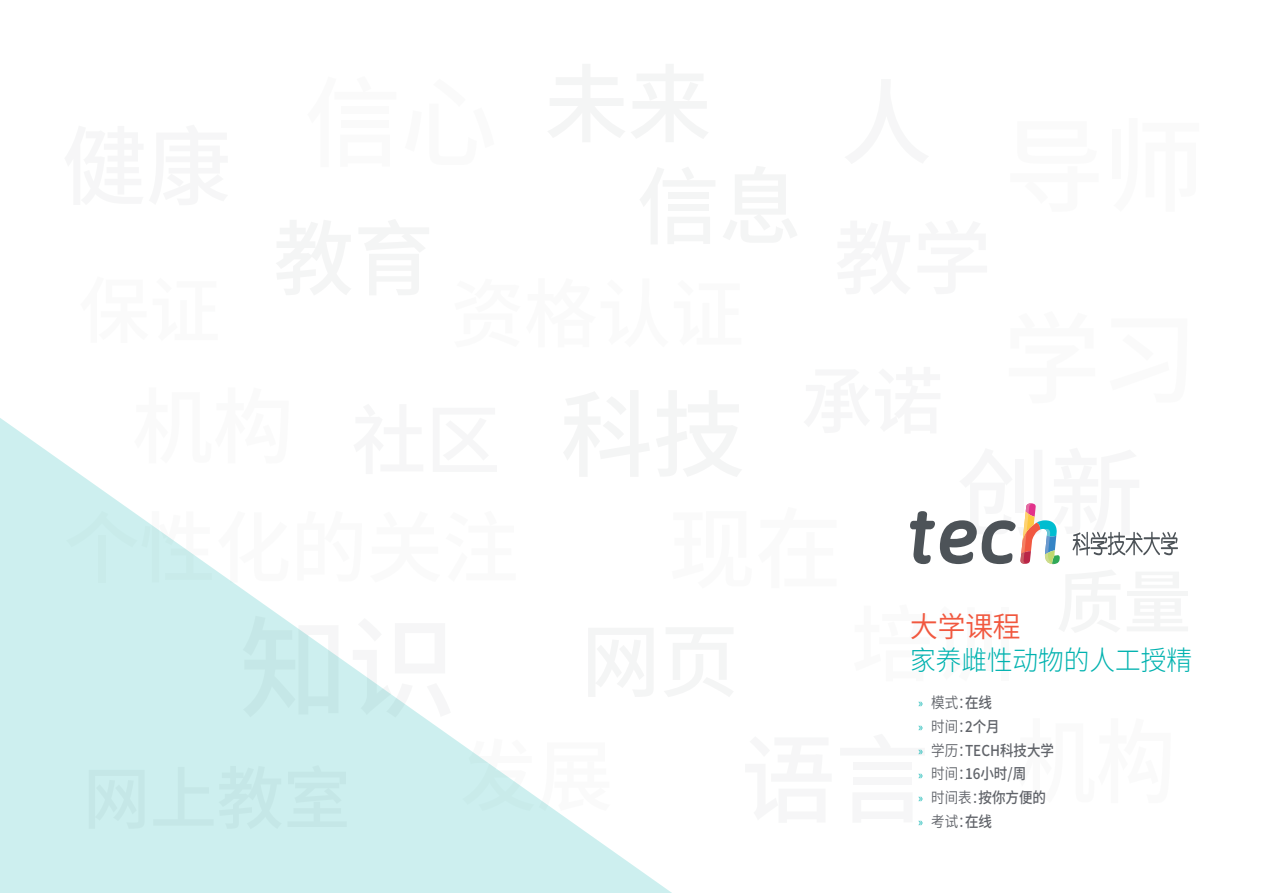
<style>
.page{position:relative;width:1263px;height:893px;background:#fff}
.page>*{position:absolute;margin:0;border:0;box-sizing:border-box;transform-origin:0 0}
.t1{font:28.5px "Source Han Sans CN";color:#f1583f}
.t2{font:300 27px "Source Han Sans CN";color:#00b2af;scale:.95 1}
.t3{font:500 15px/23.7px "Source Han Sans CN";color:#61646a;scale:.9 1}
.s1{font-family:"Myriad Pro";font-weight:400;font-size:12px;color:#00b2af}
.s2{font-weight:400}
</style>
<div class="page">
<svg style="left:548px;top:64px;width:160px;height:78px"></svg>
<div style="left:341px;top:120px;width:48px;height:8px;background:#fafafa"></div>
<div style="left:341px;top:106px;width:48px;height:8px;background:#fafafa"></div>
<svg style="left:359px;top:220px;width:70px;height:75px"></svg>
<svg style="left:277px;top:220px;width:73px;height:75px"></svg>
<svg style="left:723px;top:166px;width:74px;height:76px"></svg>
<svg style="left:640px;top:168px;width:75px;height:76px"></svg>
<div style="left:669px;top:204px;width:40px;height:7px;background:#f4f5f5"></div>
<div style="left:669px;top:192px;width:40px;height:7px;background:#f4f5f5"></div>
<svg style="left:657px;top:391px;width:84px;height:85px"></svg>
<svg style="left:565px;top:391px;width:73px;height:27px"></svg>
<svg style="left:705px;top:628px;width:28px;height:68px"></svg>
<div style="left:853px;top:762px;width:58px;height:8px;background:#f6f6f7"></div>
<div style="left:853px;top:777px;width:58px;height:7px;background:#f6f6f7"></div>
<svg style="left:0;top:418px;width:705px;height:475px"></svg>
<svg style="left:910px;top:503px;width:278px;height:129px"></svg>
<h1 class="t1" style="left:910px;top:610px;width:112px">大学课程</h1>
<h2 class="t2" style="left:910px;top:645px;width:299px">家养雌性动物的人工授精</h2>
<p class="t3" style="left:918px;top:691px;width:152px"><span class="s1">»</span> <span class="s2">模式：</span>在线<br><span class="s1">»</span> <span class="s2">时间：</span>2个月<br><span class="s1">»</span> <span class="s2">学历：</span>TECH科技大学<span class="s1">»</span> <span class="s2">时间：</span>16小时/周<br><span class="s1">»</span> <span class="s2">时间表：</span>按你方便的<span class="s1">»</span> <span class="s2">考试：</span>在线</p>
</div>
